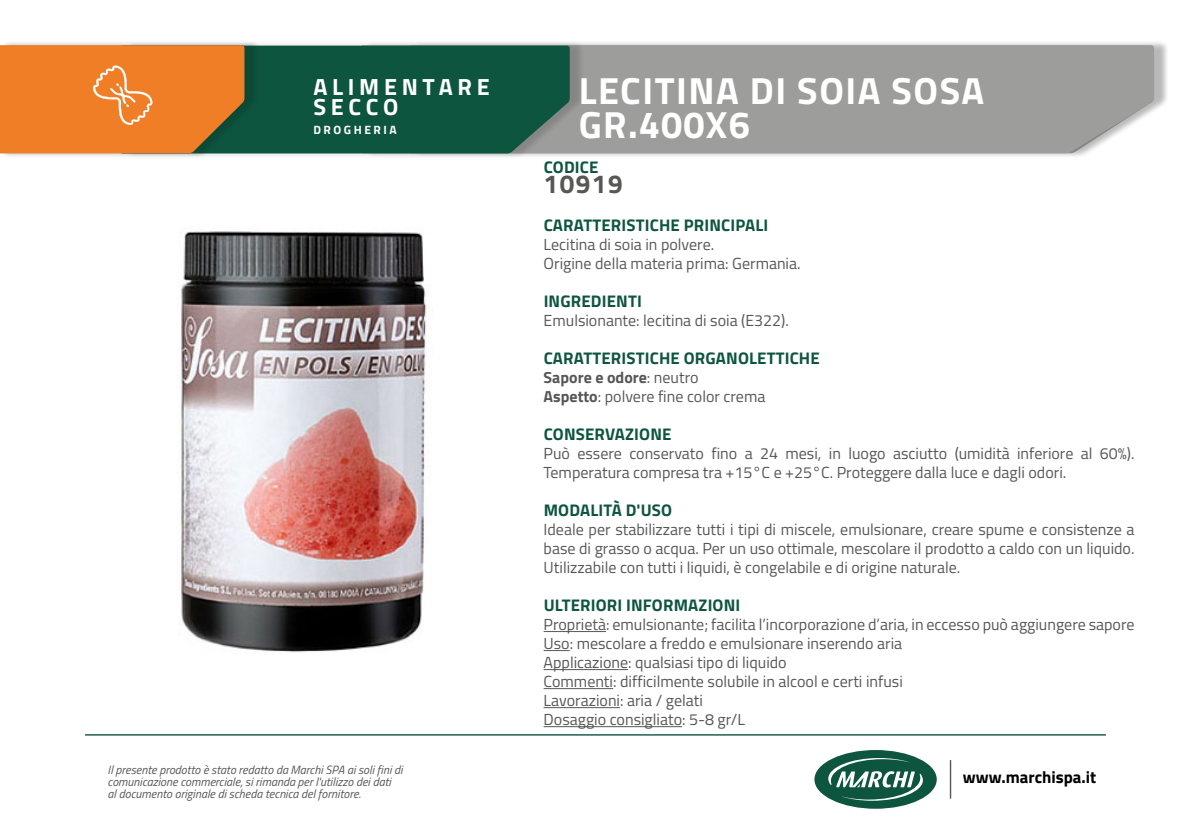
<style>
.page{position:relative;width:1191px;height:840px;background:#fff}
.page>*{position:absolute;margin:0;border:0;box-sizing:border-box;transform-origin:0 0}
.t1{font:700 37.8px/34.2px "Titillium Web";letter-spacing:.04em;color:#fff}
.t2{font:700 26px "Titillium Web";letter-spacing:.06em;color:#575756}
.t3{font:700 23.4px "Titillium Web";letter-spacing:.2em;color:#fff}
.t4{font:700 16.8px "Titillium Web";letter-spacing:.01em;color:#0e5540}
.t5{font:700 16.8px "Titillium Web";color:#000}
.t6{font:16px/19px "Titillium Web";color:#575756}
.t7{font:700 16px "Titillium Web";color:#575756}
.t8{font:italic 12px/12px "Titillium Web";color:#575756}
.t9{font:700 12px "Titillium Web";letter-spacing:.21em;color:#fff}
.s1{font-weight:400}
.s2{font-weight:700}
</style>
<div class="page">
<img style="left:180px;top:231px;width:247px;height:422px">
<hr style="left:543px;top:631px;width:63px;height:1px;background:#575756">
<svg style="left:543px;top:650px;width:27px;height:1px"></svg>
<hr style="left:543px;top:669px;width:85px;height:1px;background:#575756">
<hr style="left:543px;top:688px;width:70px;height:1px;background:#575756">
<hr style="left:543px;top:707px;width:77px;height:1px;background:#575756">
<hr style="left:543px;top:726px;width:139px;height:1px;background:#575756">
<div style="left:365px;top:40px;width:804px;height:119px;background:#000;opacity:.15"></div>
<div style="left:585px;top:45px;width:569px;height:108px;background:#9d9d9c"></div>
<div style="left:125px;top:40px;width:460px;height:119px;background:#000;opacity:.15"></div>
<div style="left:260px;top:46px;width:310px;height:107px;background:#0e5540"></div>
<div style="left:0;top:40px;width:260px;height:119px;background:#000;opacity:.15"></div>
<svg style="left:0;top:45px;width:244px;height:108px;background:#e37e2b"></svg>
<hr style="left:949px;top:759px;width:2px;height:39px;background:#575756">
<div style="left:814px;top:749px;width:122px;height:59px;background:#0e5540;border-radius:50%"></div>
<svg style="left:828px;top:757px;width:95px;height:43px"></svg>
<hr style="left:85px;top:733px;width:1021px;height:2px;background:#0e5540">
<p class="t3" style="left:313px;top:69px;width:178px">ALIMENTARE</p>
<p class="t3" style="left:313px;top:89px;width:86px">SECCO</p>
<p class="t9" style="left:313px;top:121px;width:85px">DROGHERIA</p>
<p class="t8" style="left:108px;top:762px;width:296px">Il presente prodotto è stato redatto da Marchi SPA ai soli fini di comunicazione commerciale, si rimanda per l'utilizzo dei dati<br>al documento originale di scheda tecnica del fornitore.</p>
<p class="t1" style="left:578px;top:71px;width:407px">LECITINA DI SOIA SOSA</p>
<p class="t1" style="left:606px;top:71px;width:449px;text-indent:27px">CAMEMBERT LONG LIFE .125 X24</p>
<p class="t1" style="left:578px;top:105px;width:173px">GR.400X6</p>
<p class="t4" style="left:543px;top:154px;width:56px">CODICE</p>
<p class="t2" style="left:543px;top:163px;width:81px">10919</p>
<p class="t4" style="left:543px;top:212px;width:226px">CARATTERISTICHE PRINCIPALI</p>
<p class="t6" style="left:543px;top:233px;width:172px">Lecitina di soia in polvere.</p>
<p class="t6" style="left:543px;top:252px;width:258px">Origine della materia prima: Germania.</p>
<p class="t4" style="left:543px;top:288px;width:100px">INGREDIENTI</p>
<p class="t6" style="left:543px;top:309px;width:247px">Emulsionante: lecitina di soia (E322).</p>
<p class="t4" style="left:543px;top:345px;width:278px">CARATTERISTICHE ORGANOLETTICHE</p>
<p class="t7" style="left:543px;top:365px;width:156px">Sapore e odore<span class="s1">: neutro</span></p>
<p class="t6" style="left:543px;top:385px;width:223px"><span class="s2">Aspetto</span>: polvere fine color crema</p>
<p class="t4" style="left:543px;top:421px;width:129px">CONSERVAZIONE</p>
<p class="t6" style="left:543px;top:442px;width:592px">Può essere conservato fino a 24 mesi, in luogo asciutto (umidità inferiore al 60%).<br>Temperatura compresa tra +15°C e +25°C. Proteggere dalla luce e dagli odori.</p>
<p class="t4" style="left:543px;top:497px;width:130px">MODALITÀ D'USO</p>
<p class="t6" style="left:543px;top:518px;width:592px;text-align:justify">Ideale per stabilizzare tutti i tipi di miscele, emulsionare, creare spume e consistenze a base di grasso o acqua. Per un uso ottimale, mescolare il prodotto a caldo con un liquido.<br>Utilizzabile con tutti i liquidi, è congelabile e di origine naturale.</p>
<p class="t4" style="left:543px;top:592px;width:198px">ULTERIORI INFORMAZIONI</p>
<p class="t6" style="left:543px;top:613px;width:592px">Proprietà: emulsionante; facilita l’incorporazione d’aria, in eccesso può aggiungere sapore</p>
<p class="t6" style="left:543px;top:632px;width:360px">Uso: mescolare a freddo e emulsionare inserendo aria</p>
<p class="t6" style="left:543px;top:651px;width:245px">Applicazione: qualsiasi tipo di liquido</p>
<p class="t6" style="left:543px;top:670px;width:361px">Commenti: difficilmente solubile in alcool e certi infusi</p>
<p class="t6" style="left:543px;top:689px;width:161px">Lavorazioni: aria / gelati</p>
<p class="t6" style="left:543px;top:708px;width:203px">Dosaggio consigliato: 5-8 gr/L</p>
<p class="t5" style="left:963px;top:764px;width:135px">www.marchispa.it</p>
</div>
